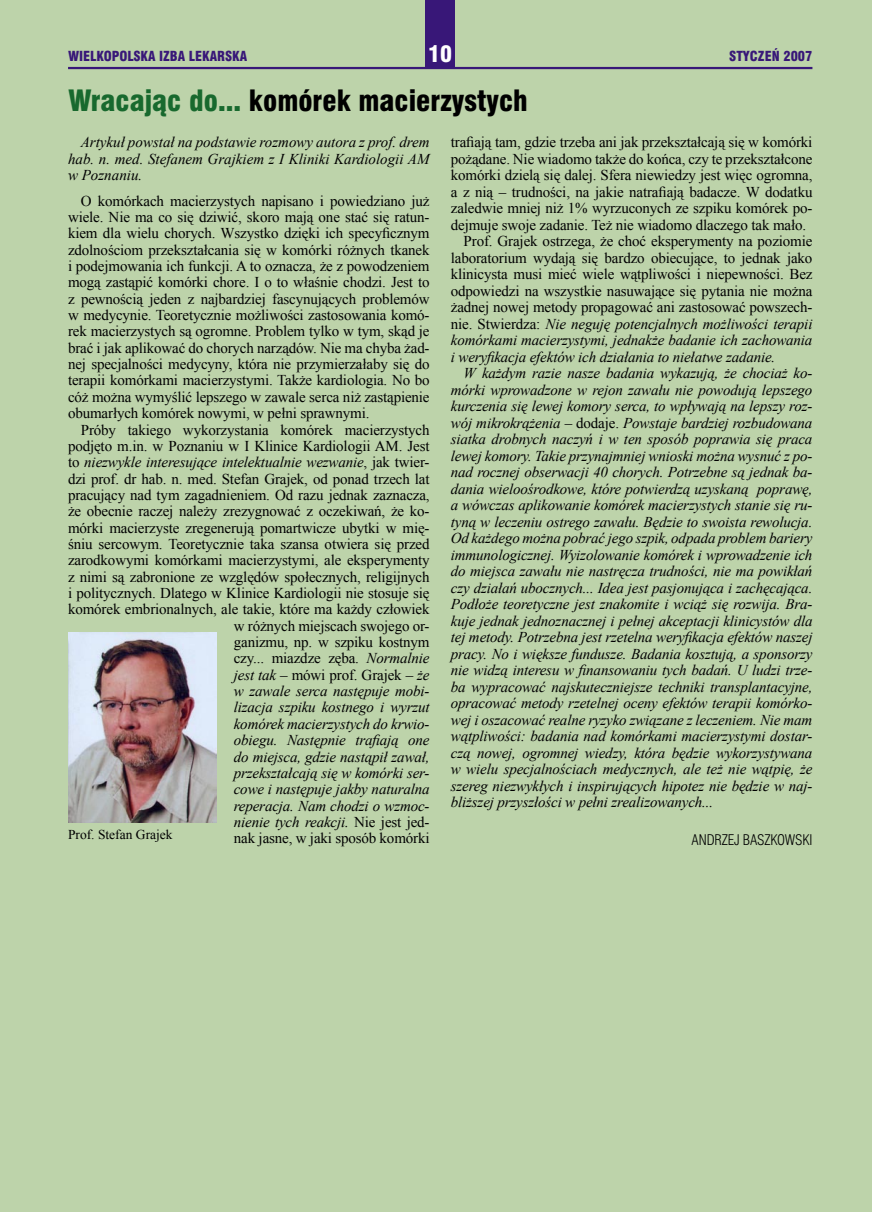
<style>
.page{position:relative;width:872px;height:1212px;background:#bdd3aa}
.page>*{position:absolute;margin:0;border:0;box-sizing:border-box;transform-origin:0 0}
.t1{font:27px "Swis 721 Blk Cn PL";color:#000}
.t2{font:21px "Swis 721 Blk Cn PL";color:#fff}
.t3{font:15px/16.4px "Times New Roman";letter-spacing:-.01em;color:#000;text-align:justify}
.t4{font:italic 15px/16.5px "Times New Roman";letter-spacing:-.01em;color:#000;text-align:justify}
.t5{font:13.5px "Swis 721 Lt Cn PL";letter-spacing:-.01em;color:#000}
.t6{font:13.5px "Times New Roman";color:#000}
.t7{font:12.75px "Swis 721 Blk Cn PL";color:#381778}
.s1{color:#18692e}
.s2{font-style:italic}
.s3{font-style:normal}
</style>
<div class="page">
<img style="left:68px;top:632px;width:148px;height:190px">
<div style="left:425px;top:0;width:30px;height:68px;background:#381778"></div>
<hr style="left:68px;top:67px;width:744px;height:2px;background:#381778">
<p class="t7" style="left:68px;top:48px;width:181px">WIELKOPOLSKA IZBA LEKARSKA</p>
<p class="t2" style="left:428px;top:40px;width:25px">10</p>
<p class="t7" style="left:729px;top:48px;width:85px">STYCZEŃ 2007</p>
<p class="t1" style="left:68px;top:83px;width:461px"><span class="s1">Wracając do...</span> komórek macierzystych</p>
<p class="t4" style="left:68px;top:134px;width:363px;text-indent:13px">Artykuł powstał na podstawie rozmowy autora z prof. drem hab. n. med. Stefanem Grajkiem z I Kliniki Kardiologii AM w Poznaniu.</p>
<p class="t3" style="left:68px;top:192px;width:363px;text-indent:13px">O komórkach macierzystych napisano i powiedziano już wiele. Nie ma co się dziwić, skoro mają one stać się ratun&shy;kiem dla wielu chorych. Wszystko dzięki ich specyficznym zdolnościom przekształcania się w komórki różnych tkanek i podejmowania ich funkcji. A to oznacza, że z powodzeniem mogą zastąpić komórki chore. I o to właśnie chodzi. Jest to z pewnością jeden z najbardziej fascynujących problemów w medycynie. Teoretycznie możliwości zastosowania komó&shy;rek macierzystych są ogromne. Problem tylko w tym, skąd je brać i jak aplikować do chorych narządów. Nie ma chyba żad&shy;nej specjalności medycyny, która nie przymierzałaby się do terapii komórkami macierzystymi. Także kardiologia. No bo cóż można wymyślić lepszego w zawale serca niż zastąpienie obumarłych komórek nowymi, w pełni sprawnymi.</p>
<p class="t3" style="left:68px;top:421px;width:363px;text-align:right">Próby takiego wykorzystania komórek macierzystych podjęto m.in. w Poznaniu w I Klinice Kardiologii AM. Jest to <span class="s2">niezwykle interesujące intelektualnie wezwanie</span>, jak twier&shy;dzi prof. dr hab. n. med. Stefan Grajek, od ponad trzech lat pracujący nad tym zagadnieniem. Od razu jednak zaznacza, że obecnie raczej należy zrezygnować z oczekiwań, że ko&shy;mórki macierzyste zregenerują pomartwicze ubytki w mię&shy;śniu sercowym. Teoretycznie taka szansa otwiera się przed zarodkowymi komórkami macierzystymi, ale eksperymenty z nimi są zabronione ze względów społecznych, religijnych i politycznych. Dlatego w Klinice Kardiologii nie stosuje się komórek embrionalnych, ale takie, które ma każdy człowiek w różnych miejscach swojego or-<br>ganizmu, np. w szpiku kostnym<br>czy... miazdze zęba. <span class="s2">Normalnie<br>jest tak</span> – mówi prof. Grajek – <span class="s2">że<br>w zawale serca następuje mobi-<br>lizacja szpiku kostnego i wyrzut<br>komórek macierzystych do krwio-<br>obiegu. Następnie trafiają one<br>do miejsca, gdzie nastąpił zawał,<br>przekształcają się w komórki ser-<br>cowe i następuje jakby naturalna<br>reperacja. Nam chodzi o wzmoc-<br>nienie tych reakcji.</span> Nie jest jed-<br>nak jasne, w jaki sposób komórki</p>
<p class="t6" style="left:68px;top:826px;width:106px">Prof. Stefan Grajek</p>
<p class="t3" style="left:451px;top:134px;width:363px">trafiają tam, gdzie trzeba ani jak przekształcają się w komórki pożądane. Nie wiadomo także do końca, czy te przekształcone komórki dzielą się dalej. Sfera niewiedzy jest więc ogromna, a z nią – trudności, na jakie natrafiają badacze. W dodatku zaledwie mniej niż 1% wyrzuconych ze szpiku komórek po&shy;dejmuje swoje zadanie. Też nie wiadomo dlaczego tak mało.</p>
<p class="t3" style="left:451px;top:233px;width:363px;text-indent:13px">Prof. Grajek ostrzega, że choć eksperymenty na poziomie laboratorium wydają się bardzo obiecujące, to jednak jako klinicysta musi mieć wiele wątpliwości i niepewności. Bez odpowiedzi na wszystkie nasuwające się pytania nie można żadnej nowej metody propagować ani zastosować powszech&shy;nie. Stwierdza: <span class="s2">Nie neguję potencjalnych możliwości terapii komórkami macierzystymi, jednakże badanie ich zachowania i weryfikacja efektów ich działania to niełatwe zadanie.</span></p>
<p class="t4" style="left:451px;top:365px;width:363px;text-indent:13px">W każdym razie nasze badania wykazują, że chociaż ko&shy;mórki wprowadzone w rejon zawału nie powodują lepszego kurczenia się lewej komory serca, to wpływają na lepszy roz&shy;wój mikrokrążenia <span class="s3">– dodaje.</span> Powstaje bardziej rozbudowana siatka drobnych naczyń i w ten sposób poprawia się praca lewej komory. Takie przynajmniej wnioski można wysnuć z po&shy;nad rocznej obserwacji 40 chorych. Potrzebne są jednak ba&shy;dania wieloośrodkowe, które potwierdzą uzyskaną poprawę, a wówczas aplikowanie komórek macierzystych stanie się ru&shy;tyną w leczeniu ostrego zawału. Będzie to swoista rewolucja.<br>Od każdego można pobrać jego szpik, odpada problem bariery immunologicznej. Wyizolowanie komórek i wprowadzenie ich do miejsca zawału nie nastręcza trudności, nie ma powikłań czy działań ubocznych... Idea jest pasjonująca i zachęcająca.<br>Podłoże teoretyczne jest znakomite i wciąż się rozwija. Bra&shy;kuje jednak jednoznacznej i pełnej akceptacji klinicystów dla tej metody. Potrzebna jest rzetelna weryfikacja efektów naszej pracy. No i większe fundusze. Badania kosztują, a sponsorzy nie widzą interesu w finansowaniu tych badań. U ludzi trze&shy;ba wypracować najskuteczniejsze techniki transplantacyjne, opracować metody rzetelnej oceny efektów terapii komórko&shy;wej i oszacować realne ryzyko związane z leczeniem. Nie mam wątpliwości: badania nad komórkami macierzystymi dostar&shy;czą nowej, ogromnej wiedzy, która będzie wykorzystywana w wielu specjalnościach medycznych, ale też nie wątpię, że szereg niezwykłych i inspirujących hipotez nie będzie w naj&shy;bliższej przyszłości w pełni zrealizowanych...</p>
<p class="t5" style="left:691px;top:831px;width:122px">ANDRZEJ BASZKOWSKI</p>
</div>
